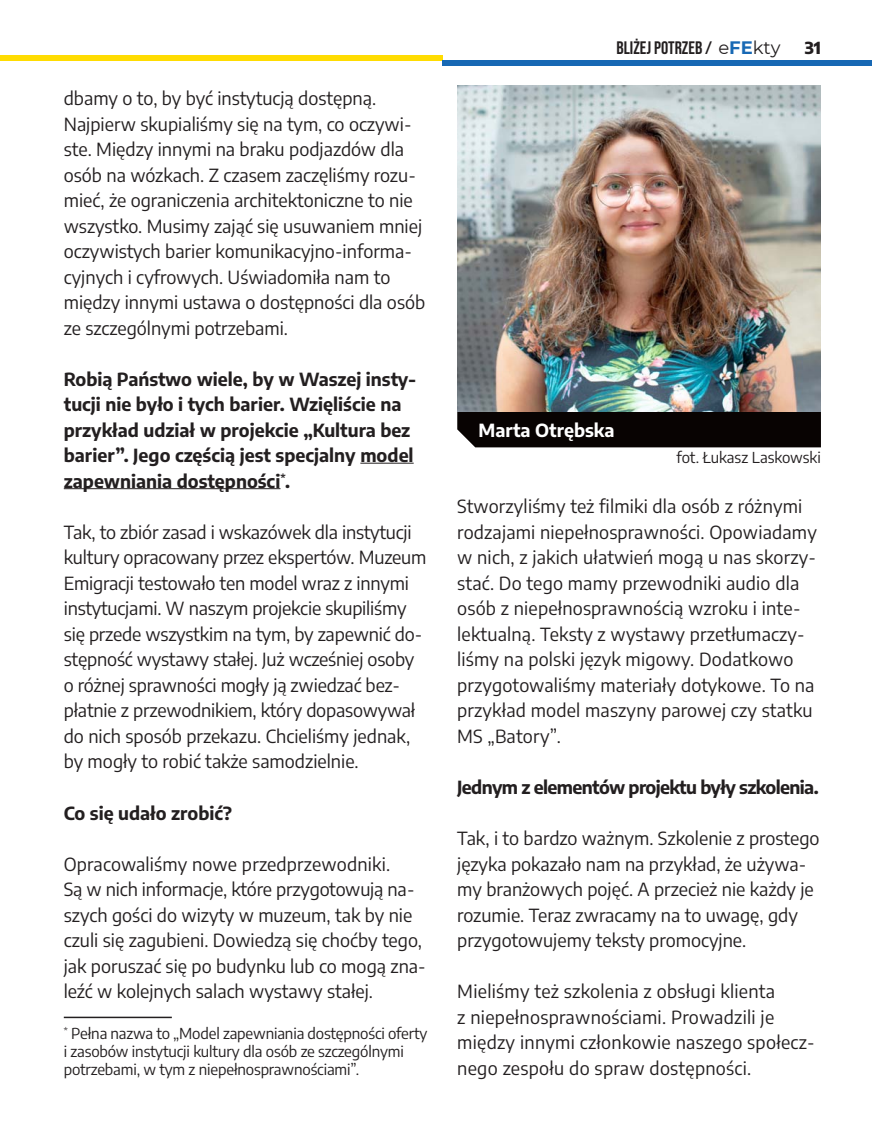
<style>
.page{position:relative;width:872px;height:1127px;background:#fff}
.page>*{position:absolute;margin:0;border:0;box-sizing:border-box;transform-origin:0 0}
.tekst_glowny{font:18px/25.5px "Encode Sans";color:#231f20}
.tekst_glowny-2{font:700 18px/25.5px "Encode Sans";color:#231f20}
.tekst_glowny-3{font:700 18px "Encode Sans";letter-spacing:-.035em;color:#231f20}
.t1{font:18px "Bebas Neue";color:#231f20}
.podpis_zdjecie{font:700 18px "Encode Sans";color:#fff}
.t2{font:800 16.5px "Encode Sans";color:#231f20}
.podpis_zdjecie-2{font:15px/18px "Encode Sans";letter-spacing:-.01em;color:#231f20}
.s1{font-family:"Montserrat"}
.s2{font-family:"Montserrat";font-weight:700;color:#1768b4}
</style>
<div class="page">
<div style="left:457px;top:411px;width:364px;height:36px;background:#080302"></div>
<hr style="left:360px;top:463px;width:54px;height:1px;background:#231f20">
<hr style="left:64px;top:488px;width:216px;height:1px;background:#231f20">
<hr style="left:64px;top:1016px;width:108px;height:2px;background:#231f20">
<img style="left:457px;top:85px;width:364px;height:326px">
<div style="left:0;top:56px;width:442px;height:5px;background:#ffdc01"></div>
<div style="left:442px;top:61px;width:430px;height:5px;background:#1768b4"></div>
<p class="tekst_glowny" style="left:64px;top:85px;width:363px">dbamy o to, by być instytucją dostępną.<br>Najpierw skupialiśmy się na tym, co oczywi&shy;ste. Między innymi na braku podjazdów dla osób na wózkach. Z czasem zaczęliśmy rozu&shy;mieć, że ograniczenia architektoniczne to nie wszystko. Musimy zająć się usuwaniem mniej oczywistych barier komunikacyjno-informa&shy;cyjnych i cyfrowych. Uświadomiła nam to między innymi ustawa o dostępności dla osób ze szczególnymi potrzebami.</p>
<p class="tekst_glowny-2" style="left:64px;top:365px;width:354px">Robią Państwo wiele, by w Waszej insty&shy;tucji nie było i tych barier. Wzięliście na przykład udział w projekcie „Kultura bez barier”. Jego częścią jest specjalny model zapewniania dostępności<sup>*</sup>.</p>
<p class="tekst_glowny" style="left:64px;top:519px;width:364px">Tak, to zbiór zasad i wskazówek dla instytucji kultury opracowany przez ekspertów. Muzeum Emigracji testowało ten model wraz z innymi instytucjami. W naszym projekcie skupiliśmy się przede wszystkim na tym, by zapewnić do&shy;stępność wystawy stałej. Już wcześniej osoby o różnej sprawności mogły ją zwiedzać bez&shy;płatnie z przewodnikiem, który dopasowywał do nich sposób przekazu. Chcieliśmy jednak, by mogły to robić także samodzielnie.</p>
<p class="tekst_glowny-2" style="left:64px;top:799px;width:170px">Co się udało zrobić?</p>
<p class="tekst_glowny" style="left:64px;top:850px;width:363px">Opracowaliśmy nowe przedprzewodniki.<br>Są w nich informacje, które przygotowują na&shy;szych gości do wizyty w muzeum, tak by nie czuli się zagubieni. Dowiedzą się choćby tego, jak poruszać się po budynku lub co mogą zna&shy;leźć w kolejnych salach wystawy stałej.</p>
<p class="podpis_zdjecie-2" style="left:64px;top:1023px;width:365px"><sup>*</sup> Pełna nazwa to „Model zapewniania dostępności oferty i zasobów instytucji kultury dla osób ze szczególnymi potrzebami, w tym z niepełnosprawnościami”.</p>
<p class="t1" style="left:616px;top:38px;width:166px">BLIŻEJ POTRZEB / <span class="s1">e</span><span class="s2">FE</span><span class="s1">kty</span></p>
<p class="t2" style="left:804px;top:37px;width:18px">31</p>
<p class="podpis_zdjecie" style="left:478px;top:418px;width:137px">Marta Otrębska</p>
<p class="podpis_zdjecie-2" style="left:676px;top:448px;width:146px">fot. Łukasz Laskowski</p>
<p class="tekst_glowny" style="left:457px;top:493px;width:361px">Stworzyliśmy też filmiki dla osób z różnymi rodzajami niepełnosprawności. Opowiadamy w nich, z jakich ułatwień mogą u nas skorzy&shy;stać. Do tego mamy przewodniki audio dla osób z niepełnosprawnością wzroku i inte&shy;lektualną. Teksty z wystawy przetłumaczy&shy;liśmy na polski język migowy. Dodatkowo przygotowaliśmy materiały dotykowe. To na przykład model maszyny parowej czy statku MS „Batory”.</p>
<p class="tekst_glowny-3" style="left:457px;top:775px;width:363px">Jednym z elementów projektu były szkolenia.</p>
<p class="tekst_glowny" style="left:457px;top:825px;width:364px">Tak, i to bardzo ważnym. Szkolenie z prostego języka pokazało nam na przykład, że używa&shy;my branżowych pojęć. A przecież nie każdy je rozumie. Teraz zwracamy na to uwagę, gdy przygotowujemy teksty promocyjne.</p>
<p class="tekst_glowny" style="left:457px;top:978px;width:359px">Mieliśmy też szkolenia z obsługi klienta<br>z niepełnosprawnościami. Prowadzili je między innymi członkowie naszego społecz&shy;nego zespołu do spraw dostępności.</p>
</div>
